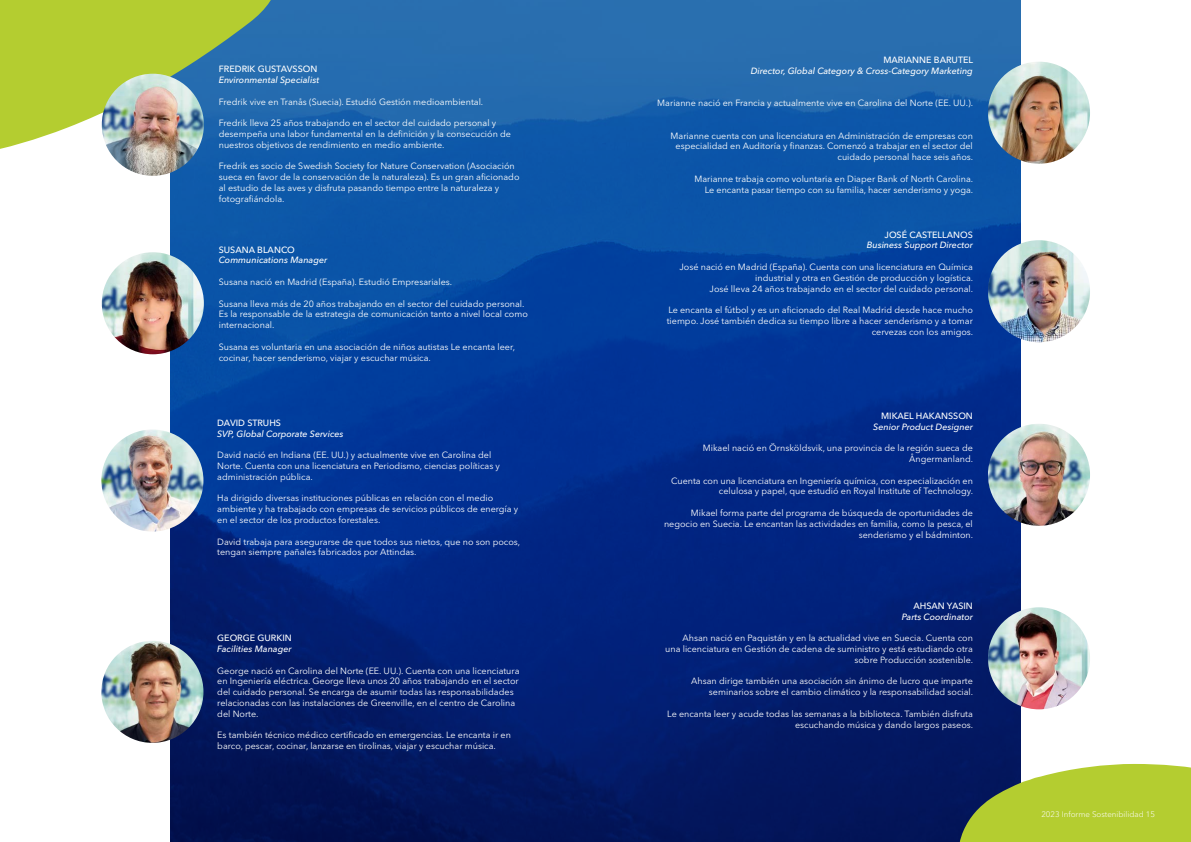
<style>
.page{position:relative;width:1191px;height:842px;background:#fff}
.page>*{position:absolute;margin:0;border:0;box-sizing:border-box;transform-origin:0 0}
.t1{font:9px/10.8px "Avenir Next LT Pro";color:#fff;text-align:right}
.t2{font:italic 500 9px "Avenir Next LT Pro";color:#fff}
.t3{font:500 9px "Avenir Next LT Pro";color:#fff}
.t4{font:300 8px "Avenir Next LT Pro";color:#fff}
</style>
<div class="page">
<img style="left:170px;top:0;width:850px;height:842px">
<svg style="left:0;top:0;width:285px;height:164px;background:#8cb269"></svg>
<svg style="left:958px;top:764px;width:233px;height:78px;background:#9eb53e"></svg>
<img style="left:101px;top:429px;width:102px;height:102px;border-radius:51px">
<img style="left:101px;top:641px;width:102px;height:102px;border-radius:51px">
<img style="left:988px;top:62px;width:102px;height:102px;border-radius:51px">
<img style="left:988px;top:240px;width:102px;height:102px;border-radius:51px">
<img style="left:988px;top:424px;width:102px;height:102px;border-radius:51px">
<img style="left:102px;top:74px;width:102px;height:102px;border-radius:51px">
<img style="left:102px;top:252px;width:102px;height:102px;border-radius:51px">
<img style="left:988px;top:607px;width:102px;height:102px;border-radius:51px">
<p class="t3" style="left:219px;top:64px;width:100px">FREDRIK GUSTAVSSON</p>
<p class="t2" style="left:219px;top:74px;width:102px">Environmental Specialist</p>
<p class="t1" style="left:219px;top:96px;width:266px">Fredrik vive en Tranås (Suecia). Estudió Gestión medioambiental.</p>
<p class="t1" style="left:219px;top:118px;width:294px;text-align:left">Fredrik lleva 25 años trabajando en el sector del cuidado personal y desempeña una labor fundamental en la definición y la consecución de nuestros objetivos de rendimiento en medio ambiente.</p>
<p class="t1" style="left:219px;top:161px;width:302px;text-align:left">Fredrik es socio de Swedish Society for Nature Conservation (Asociación sueca en favor de la conservación de la naturaleza). Es un gran aficionado al estudio de las aves y disfruta pasando tiempo entre la naturaleza y fotografiándola.</p>
<p class="t3" style="left:219px;top:244px;width:78px">SUSANA BLANCO</p>
<p class="t2" style="left:219px;top:255px;width:110px">Communications Manager</p>
<p class="t1" style="left:219px;top:277px;width:235px">Susana nació en Madrid (España). Estudió Empresariales.</p>
<p class="t1" style="left:219px;top:298px;width:310px;text-align:left">Susana lleva más de 20 años trabajando en el sector del cuidado personal.<br>Es la responsable de la estrategia de comunicación tanto a nivel local como internacional.</p>
<p class="t1" style="left:219px;top:341px;width:298px;text-align:left">Susana es voluntaria en una asociación de niños autistas Le encanta leer, cocinar, hacer senderismo, viajar y escuchar música.</p>
<p class="t3" style="left:217px;top:417px;width:65px">DAVID STRUHS</p>
<p class="t2" style="left:217px;top:428px;width:128px">SVP, Global Corporate Services</p>
<p class="t1" style="left:217px;top:450px;width:284px;text-align:left">David nació en Indiana (EE. UU.) y actualmente vive en Carolina del<br>Norte. Cuenta con una licenciatura en Periodismo, ciencias políticas y administración pública.</p>
<p class="t1" style="left:217px;top:493px;width:302px;text-align:left">Ha dirigido diversas instituciones públicas en relación con el medio ambiente y ha trabajado con empresas de servicios públicos de energía y en el sector de los productos forestales.</p>
<p class="t1" style="left:217px;top:536px;width:304px;text-align:left">David trabaja para asegurarse de que todos sus nietos, que no son pocos, tengan siempre pañales fabricados por Attindas.</p>
<p class="t3" style="left:217px;top:633px;width:76px">GEORGE GURKIN</p>
<p class="t2" style="left:217px;top:643px;width:76px">Facilities Manager</p>
<p class="t1" style="left:217px;top:665px;width:304px;text-align:left">George nació en Carolina del Norte (EE. UU.). Cuenta con una licenciatura en Ingeniería eléctrica. George lleva unos 20 años trabajando en el sector del cuidado personal. Se encarga de asumir todas las responsabilidades relacionadas con las instalaciones de Greenville, en el centro de Carolina del Norte.</p>
<p class="t1" style="left:217px;top:730px;width:295px;text-align:left">Es también técnico médico certificado en emergencias. Le encanta ir en barco, pescar, cocinar, lanzarse en tirolinas, viajar y escuchar música.</p>
<p class="t3" style="left:883px;top:54px;width:91px">MARIANNE BARUTEL</p>
<p class="t2" style="left:750px;top:65px;width:224px">Director, Global Category &amp; Cross-Category Marketing</p>
<p class="t1" style="left:657px;top:98px;width:317px">Marianne nació en Francia y actualmente vive en Carolina del Norte (EE. UU.).</p>
<p class="t1" style="left:670px;top:130px;width:304px">Marianne cuenta con una licenciatura en Administración de empresas con especialidad en Auditoría y finanzas. Comenzó a trabajar en el sector del cuidado personal hace seis años.</p>
<p class="t1" style="left:694px;top:173px;width:280px">Marianne trabaja como voluntaria en Diaper Bank of North Carolina.<br>Le encanta pasar tiempo con su familia, hacer senderismo y yoga.</p>
<p class="t3" style="left:884px;top:229px;width:90px">JOSÉ CASTELLANOS</p>
<p class="t2" style="left:866px;top:240px;width:108px">Business Support Director</p>
<p class="t1" style="left:679px;top:261px;width:295px">José nació en Madrid (España). Cuenta con una licenciatura en Química industrial y otra en Gestión de producción y logística.<br>José lleva 24 años trabajando en el sector del cuidado personal.</p>
<p class="t1" style="left:667px;top:305px;width:308px">Le encanta el fútbol y es un aficionado del Real Madrid desde hace mucho tiempo. José también dedica su tiempo libre a hacer senderismo y a tomar cervezas con los amigos.</p>
<p class="t3" style="left:881px;top:410px;width:93px">MIKAEL HAKANSSON</p>
<p class="t2" style="left:873px;top:421px;width:101px">Senior Product Designer</p>
<p class="t1" style="left:703px;top:443px;width:272px">Mikael nació en Örnsköldsvik, una provincia de la región sueca de<br>Ångermanland.</p>
<p class="t1" style="left:671px;top:475px;width:304px">Cuenta con una licenciatura en Ingeniería química, con especialización en celulosa y papel, que estudió en Royal Institute of Technology.</p>
<p class="t1" style="left:664px;top:507px;width:311px">Mikael forma parte del programa de búsqueda de oportunidades de negocio en Suecia. Le encantan las actividades en familia, como la pesca, el senderismo y el bádminton.</p>
<p class="t3" style="left:913px;top:600px;width:61px">AHSAN YASIN</p>
<p class="t2" style="left:901px;top:611px;width:73px">Parts Coordinator</p>
<p class="t1" style="left:665px;top:633px;width:309px">Ahsan nació en Paquistán y en la actualidad vive en Suecia. Cuenta con<br>una licenciatura en Gestión de cadena de suministro y está estudiando otra sobre Producción sostenible.</p>
<p class="t1" style="left:691px;top:676px;width:283px">Ahsan dirige también una asociación sin ánimo de lucro que imparte seminarios sobre el cambio climático y la responsabilidad social.</p>
<p class="t1" style="left:667px;top:708px;width:307px">Le encanta leer y acude todas las semanas a la biblioteca. También disfruta escuchando música y dando largos paseos.</p>
<p class="t4" style="left:1041px;top:809px;width:115px">2023 Informe Sostenibilidad 15</p>
</div>
